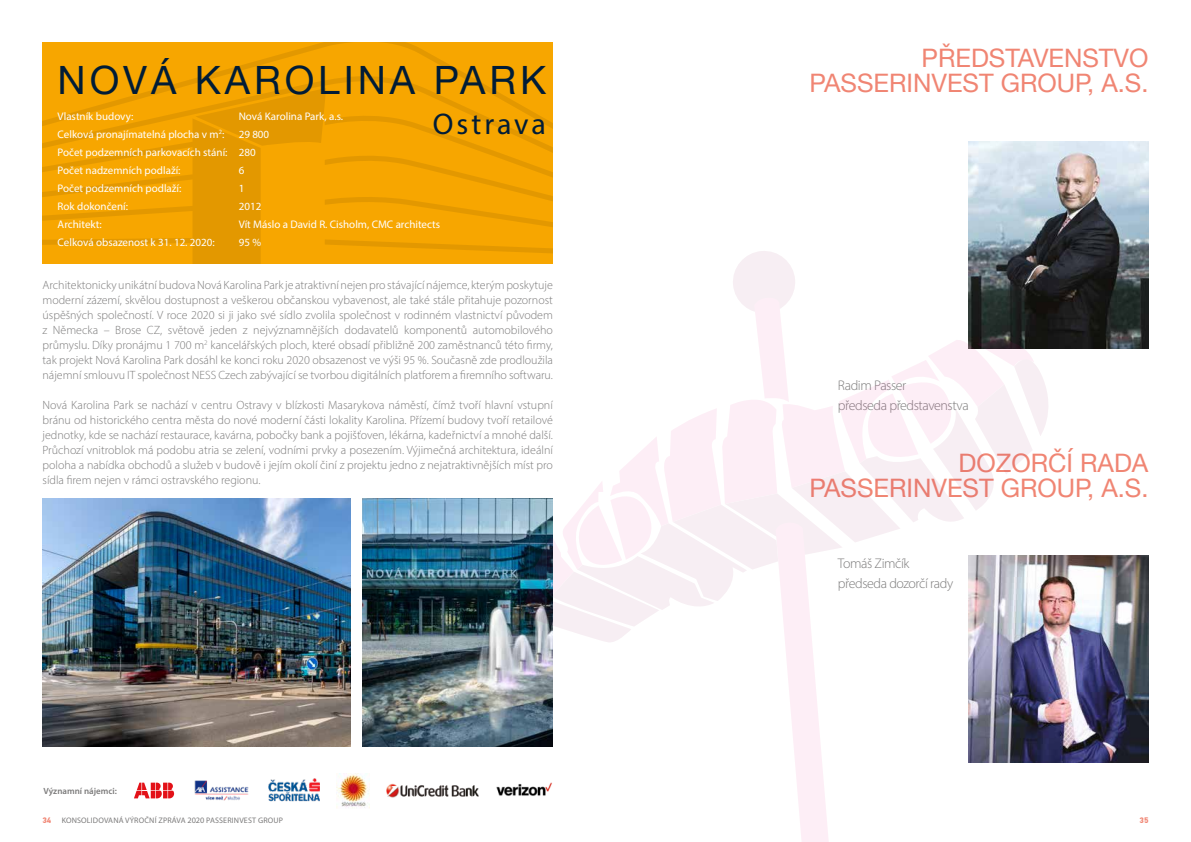
<style>
.page{position:relative;width:1191px;height:842px;background:#fff}
.page>*{position:absolute;margin:0;border:0;box-sizing:border-box;transform-origin:0 0}
.t1{font:39px "Helvetica Neue";letter-spacing:.1em;color:#001c37}
.t2{font:30px "Myriad Pro";letter-spacing:.1em;color:#001c37}
.t3{font:25.4px/25.2px "Helvetica Neue";color:#f08573;text-align:right}
.t4{font:300 14px/20px "Myriad Pro";letter-spacing:-.03em;color:#7c7b7b}
.t5{font:300 12px/15px "Myriad Pro";color:#7c7b7b;text-align:justify}
.t6{font:11px/18px "Myriad Pro";color:#fff}
.t7{font:600 9px "Myriad Pro";color:#7c7b7b}
.t8{font:8px "Myriad Pro";letter-spacing:.02em;color:#7c7b7b}
.t9{font:700 8px "PF Din Text Pro";color:#f08573}
.s1{font-size:8.3px}
</style>
<div class="page">
<div style="left:43px;top:43px;width:510px;height:33px;background:#f7a600"></div>
<svg style="left:43px;top:76px;width:510px;height:12px;background:#f3a300"></svg>
<img style="left:1056px;top:142px;width:92px;height:207px">
<img style="left:1056px;top:555px;width:92px;height:208px">
<img style="left:43px;top:88px;width:1013px;height:754px">
<img style="left:191px;top:778px;width:60px;height:25px">
<img style="left:268px;top:773px;width:52px;height:35px">
<img style="left:337px;top:773px;width:33px;height:35px">
<img style="left:387px;top:783px;width:91px;height:15px">
<img style="left:490px;top:776px;width:63px;height:25px">
<h1 class="t1" style="left:58px;top:52px;width:490px">NOVÁ KAROLINA PARK</h1>
<p class="t6" style="left:58px;top:107px;width:77px">Vlastník budovy:</p>
<p class="t6" style="left:239px;top:107px;width:106px">Nová Karolina Park, a.s.</p>
<p class="t6" style="left:58px;top:125px;width:168px">Celková pronajímatelná plocha v m<sup>2</sup>:</p>
<h2 class="t2" style="left:433px;top:106px;width:115px">Ostrava</h2>
<p class="t6" style="left:58px;top:125px;width:213px;text-indent:181px">29 800<br>Počet podzemních parkovacích stání: 280<br>Počet nadzemních podlaží:</p>
<p class="t6" style="left:239px;top:161px;width:7px">6</p>
<p class="t6" style="left:58px;top:179px;width:125px">Počet podzemních podlaží:</p>
<p class="t6" style="left:239px;top:179px;width:7px">1</p>
<p class="t6" style="left:58px;top:197px;width:72px">Rok dokončení:</p>
<p class="t6" style="left:239px;top:197px;width:24px">2012</p>
<p class="t6" style="left:58px;top:215px;width:45px">Architekt:</p>
<p class="t6" style="left:239px;top:215px;width:203px">Vít Máslo a David R. Cisholm, CMC architects</p>
<p class="t6" style="left:58px;top:233px;width:159px">Celková obsazenost k 31. 12. 2020:</p>
<p class="t6" style="left:239px;top:233px;width:24px">95 %</p>
<p class="t5" style="left:43px;top:277px;width:512px">Architektonicky unikátní budova Nová Karolina Park je atraktivní nejen pro stávající nájemce, kterým poskytuje moderní zázemí, skvělou dostupnost a veškerou občanskou vybavenost, ale také stále přitahuje pozornost úspěšných společností. V roce 2020 si ji jako své sídlo zvolila společnost v rodinném vlastnictví původem z Německa – Brose CZ, světově jeden z nejvýznamnějších dodavatelů komponentů automobilového průmyslu. Díky pronájmu 1 700 m<sup>2</sup> kancelářských ploch, které obsadí přibližně 200 zaměstnanců této firmy, tak projekt Nová Karolina Park dosáhl ke konci roku 2020 obsazenost ve výši 95 %. Současně zde prodloužila nájemní smlouvu IT společnost NESS Czech zabývající se tvorbou digitálních platforem a firemního softwaru.</p>
<p class="t5" style="left:43px;top:397px;width:512px">Nová Karolina Park se nachází v centru Ostravy v blízkosti Masarykova náměstí, čímž tvoří hlavní vstupní bránu od historického centra města do nové moderní části lokality Karolina. Přízemí budovy tvoří retailové jednotky, kde se nachází restaurace, kavárna, pobočky bank a pojišťoven, lékárna, kadeřnictví a mnohé další.<br>Průchozí vnitroblok má podobu atria se zelení, vodními prvky a posezením. Výjimečná architektura, ideální poloha a nabídka obchodů a služeb v budově i jejím okolí činí z projektu jedno z nejatraktivnějších míst pro sídla firem nejen v rámci ostravského regionu.</p>
<p class="t7" style="left:43px;top:785px;width:75px">Významní nájemci:</p>
<h3 class="t3" style="left:809px;top:47px;width:340px">PŘEDSTAVENSTVO<br>PASSERINVEST GROUP, A.S.</h3>
<p class="t4" style="left:838px;top:375px;width:132px">Radim Passer<br>předseda představenstva</p>
<h3 class="t3" style="left:809px;top:452px;width:340px">DOZORČÍ RADA<br>PASSERINVEST GROUP, A.S.</h3>
<p class="t4" style="left:838px;top:554px;width:117px">Tomáš Zimčík předseda dozorčí rady</p>
<p class="t9" style="left:43px;top:815px;width:10px">34</p>
<p class="t8" style="left:62px;top:815px;width:223px">KONSOLIDOVANÁ VÝROČNÍ ZPRÁVA <span class="s1">2020</span> PASSERINVEST GROUP</p>
<p class="t9" style="left:1139px;top:815px;width:10px">35</p>
</div>
